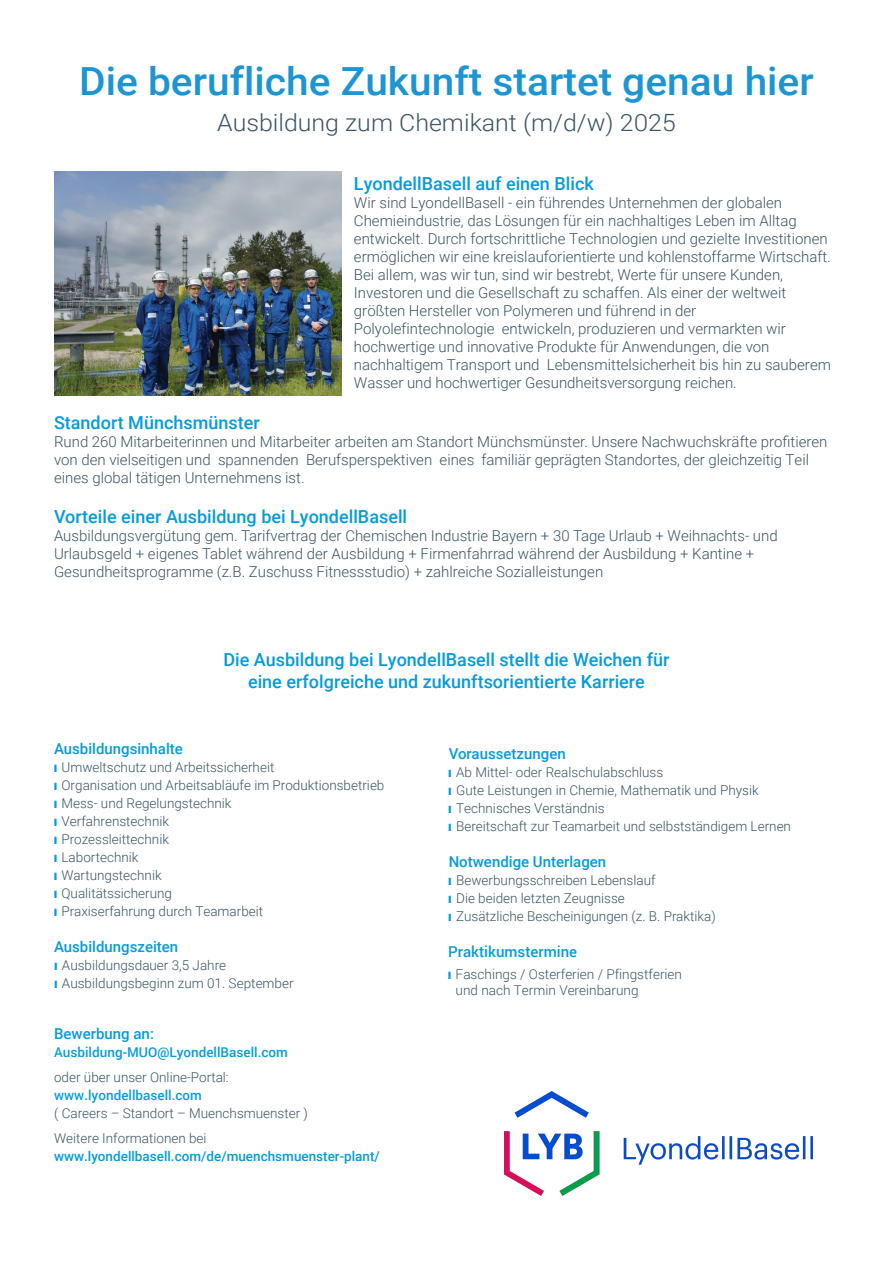
<style>
.page{position:relative;width:893px;height:1263px;background:#fff}
.page>*{position:absolute;margin:0;border:0;box-sizing:border-box;transform-origin:0 0}
.t1{font:500 38.7px "Roboto";color:#1d95d3;scale:1.05 1}
.t2{font:300 23.7px "Roboto";color:#3b5466;scale:1.05 1}
.t3{font:500 18px/21.6px "Roboto";color:#069bda;text-align:center}
.t4{font:300 15px/18px "Roboto";color:#3b5466}
.t5{font:500 15px "Roboto";color:#069bda}
.t6{font:300 13.5px/18px "Roboto";color:#3b5466}
.t7{font:500 13.5px "Roboto";color:#069bda}
.s1{color:#069bda}
</style>
<div class="page">
<img style="left:54px;top:172px;width:288px;height:224px">
<img style="left:504px;top:1092px;width:308px;height:104px">
<h1 class="t1" style="left:79px;top:54px;width:701px">Die berufliche Zukunft startet genau hier</h1>
<h2 class="t2" style="left:217px;top:106px;width:438px">Ausbildung zum Chemikant (m/d/w) 2025</h2>
<p class="t3" style="left:354px;top:173px;width:241px">LyondellBasell auf einen Blick</p>
<p class="t4" style="left:354px;top:194px;width:479px">Wir sind LyondellBasell - ein führendes Unternehmen der globalen Chemieindustrie, das Lösungen für ein nachhaltiges Leben im Alltag entwickelt. Durch fortschrittliche Technologien und gezielte Investitionen ermöglichen wir eine kreislauforientierte und kohlenstoffarme Wirtschaft.<br>Bei allem, was wir tun, sind wir bestrebt, Werte für unsere Kunden, Investoren und die Gesellschaft zu schaffen. Als einer der weltweit größten Hersteller von Polymeren und führend in der Polyolefintechnologie entwickeln, produzieren und vermarkten wir hochwertige und innovative Produkte für Anwendungen, die von nachhaltigem Transport und Lebensmittelsicherheit bis hin zu sauberem Wasser und hochwertiger Gesundheitsversorgung reichen.</p>
<p class="t3" style="left:54px;top:411px;width:207px">Standort Münchsmünster</p>
<p class="t4" style="left:54px;top:432px;width:775px">Rund 260 Mitarbeiterinnen und Mitarbeiter arbeiten am Standort Münchsmünster. Unsere Nachwuchskräfte profitieren von den vielseitigen und spannenden Berufsperspektiven eines familiär geprägten Standortes, der gleichzeitig Teil eines global tätigen Unternehmens ist.</p>
<p class="t3" style="left:54px;top:505px;width:355px">Vorteile einer Ausbildung bei LyondellBasell</p>
<p class="t4" style="left:54px;top:526px;width:725px">Ausbildungsvergütung gem. Tarifvertrag der Chemischen Industrie Bayern + 30 Tage Urlaub + Weihnachts- und<br>Urlaubsgeld + eigenes Tablet während der Ausbildung + Firmenfahrrad während der Ausbildung + Kantine +<br>Gesundheitsprogramme (z.B. Zuschuss Fitnessstudio) + zahlreiche Sozialleistungen</p>
<p class="t3" style="left:223px;top:648px;width:448px">Die Ausbildung bei LyondellBasell stellt die Weichen für eine erfolgreiche und zukunftsorientierte Karriere</p>
<p class="t5" style="left:54px;top:739px;width:130px">Ausbildungsinhalte</p>
<p class="t6" style="left:54px;top:758px;width:332px"><span class="s1">❙</span> Umweltschutz und Arbeitssicherheit<br><span class="s1">❙</span> Organisation und Arbeitsabläufe im Produktionsbetrieb <span class="s1">❙</span> Mess- und Regelungstechnik<br><span class="s1">❙</span> Verfahrenstechnik<br><span class="s1">❙</span> Prozessleittechnik<br><span class="s1">❙</span> Labortechnik<br><span class="s1">❙</span> Wartungstechnik<br><span class="s1">❙</span> Qualitätssicherung<br><span class="s1">❙</span> Praxiserfahrung durch Teamarbeit</p>
<p class="t5" style="left:54px;top:937px;width:126px">Ausbildungszeiten</p>
<p class="t6" style="left:54px;top:956px;width:241px"><span class="s1">❙</span> Ausbildungsdauer 3,5 Jahre<br><span class="s1">❙</span> Ausbildungsbeginn zum 01. September</p>
<p class="t5" style="left:54px;top:1023px;width:102px">Bewerbung an:</p>
<p class="t7" style="left:54px;top:1043px;width:235px">Ausbildung-MUO@LyondellBasell.com</p>
<p class="t6" style="left:54px;top:1068px;width:176px">oder über unser Online-Portal:</p>
<p class="t7" style="left:54px;top:1086px;width:149px">www.lyondellbasell.com</p>
<p class="t6" style="left:54px;top:1100px;width:255px;line-height:25.3px">( Careers – Standort – Muenchsmuenster )<br>Weitere Informationen bei</p>
<p class="t7" style="left:54px;top:1147px;width:327px">www.lyondellbasell.com/de/muenchsmuenster-plant/</p>
<p class="t5" style="left:449px;top:743px;width:119px">Voraussetzungen</p>
<p class="t6" style="left:449px;top:763px;width:344px"><span class="s1">❙</span> Ab Mittel- oder Realschulabschluss<br><span class="s1">❙</span> Gute Leistungen in Chemie, Mathematik und Physik<br><span class="s1">❙</span> Technisches Verständnis<br><span class="s1">❙</span> Bereitschaft zur Teamarbeit und selbstständigem Lernen</p>
<p class="t5" style="left:449px;top:851px;width:159px">Notwendige Unterlagen</p>
<p class="t6" style="left:449px;top:871px;width:269px"><span class="s1">❙</span> Bewerbungsschreiben Lebenslauf<br><span class="s1">❙</span> Die beiden letzten Zeugnisse<br><span class="s1">❙</span> Zusätzliche Bescheinigungen (z. B. Praktika)</p>
<p class="t5" style="left:448px;top:941px;width:130px">Praktikumstermine</p>
<p class="t6" style="left:456px;top:965px;width:228px;line-height:16.2px;text-indent:-7px"><span class="s1">❙</span> Faschings / Osterferien / Pfingstferien und nach Termin Vereinbarung</p>
</div>
